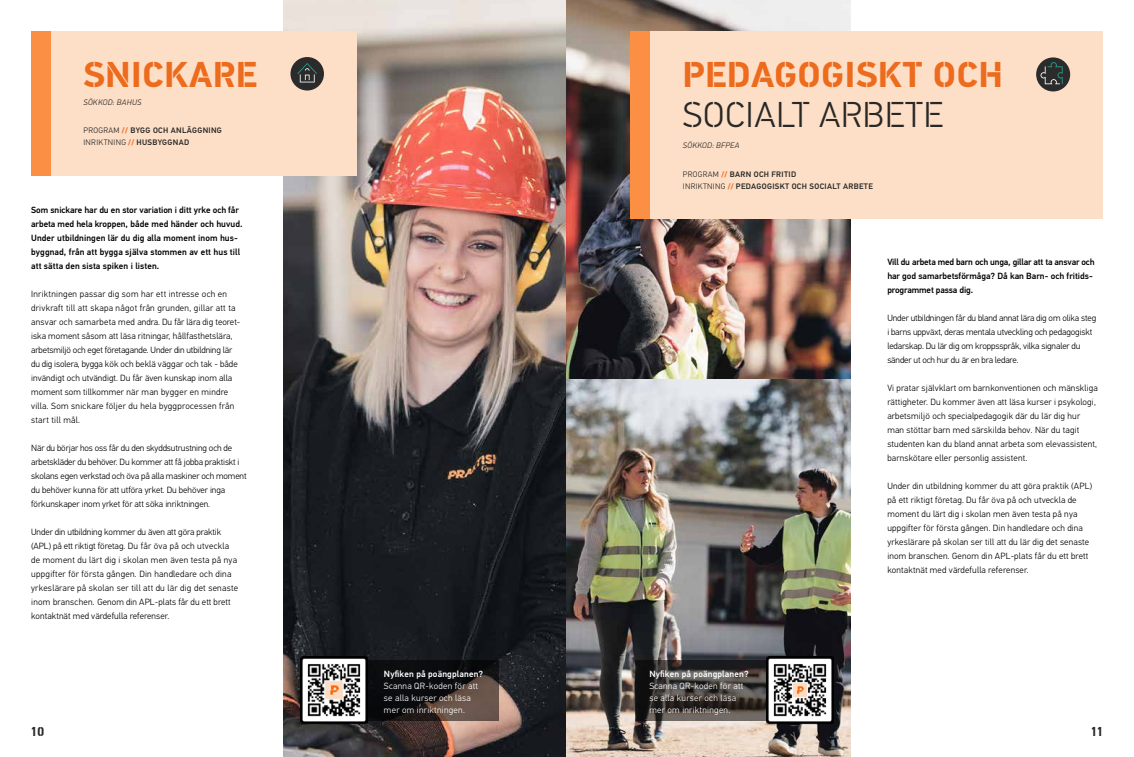
<style>
.page{position:relative;width:1134px;height:757px;background:#fff}
.page>*{position:absolute;margin:0;border:0;box-sizing:border-box;transform-origin:0 0}
.t1{font:700 36px "PFDIN Stencil";letter-spacing:.02em;color:#ed6b1c}
.t2{font:300 36px "PFDIN Stencil";letter-spacing:.02em;color:#282827}
.t3{font:700 13px "PFDIN Stencil";color:#282827}
.t4{font:300 9px/14px "PFDIN Text Pro";letter-spacing:.02em;color:#000}
.t5{font:300 9px/14px "PFDIN Text Pro";letter-spacing:-.01em;color:#000}
.t6{font:500 9px/14px "PFDIN Text Pro";color:#000}
.t7{font:300 9px/12px "PFDIN Text Pro";letter-spacing:.03em;color:#fff}
.t8{font:500 9px "PFDIN Text Pro";letter-spacing:.015em;color:#fff}
.t9{font:500 8px/12px "PFDIN Text Pro";letter-spacing:.04em;color:#282827}
.t10{font:italic 300 8px "PFDIN Text Pro";letter-spacing:.04em;color:#282827}
.s1{font-weight:300}
.s2{font-family:"PFDIN Stencil";font-weight:700;color:#ed6b1c}
</style>
<div class="page">
<img style="left:283px;top:0;width:567px;height:757px">
<svg style="left:367px;top:660px;width:132px;height:61px;background:#26201e"></svg>
<svg style="left:635px;top:660px;width:132px;height:61px;background:#3d3937"></svg>
<div style="left:51px;top:31px;width:306px;height:145px;background:#fddec6"></div>
<div style="left:31px;top:31px;width:20px;height:145px;background:#fb8f44"></div>
<div style="left:290px;top:57px;width:34px;height:34px;background:#2b2b2b;border-radius:50%"></div>
<svg style="left:297px;top:63px;width:20px;height:19px"></svg>
<img style="left:300px;top:657px;width:67px;height:69px">
<div style="left:650px;top:31px;width:453px;height:188px;background:#fddec6"></div>
<div style="left:631px;top:31px;width:19px;height:188px;background:#fb8f44"></div>
<div style="left:1036px;top:57px;width:34px;height:34px;background:#2b2b2b;border-radius:50%"></div>
<svg style="left:1040px;top:62px;width:23px;height:22px"></svg>
<img style="left:767px;top:657px;width:66px;height:69px">
<h1 class="t1" style="left:83px;top:53px;width:175px">SNICKARE</h1>
<p class="t9" style="left:84px;top:125px;width:140px"><span class="s1">PROGRAM</span> <span class="s2">//</span> BYGG OCH ANLÄGGNING<br><span class="s1">INRIKTNING</span> <span class="s2">//</span> HUSBYGGNAD</p>
<p class="t10" style="left:84px;top:97px;width:59px">SÖKKOD: BAHUS</p>
<p class="t6" style="left:31px;top:203px;width:213px">Som snickare har du en stor variation i ditt yrke och får arbeta med hela kroppen, både med händer och huvud.<br>Under utbildningen lär du dig alla moment inom hus&shy;byggnad, från att bygga själva stommen av ett hus till att sätta den sista spiken i listen.</p>
<p class="t4" style="left:31px;top:287px;width:210px">Inriktningen passar dig som har ett intresse och en drivkraft till att skapa något från grunden, gillar att ta ansvar och samarbeta med andra. Du får lära dig teoret&shy;iska moment såsom att läsa ritningar, hållfasthetslära, arbetsmiljö och eget företagande. Under din utbildning lär du dig isolera, bygga kök och beklä väggar och tak - både invändigt och utvändigt. Du får även kunskap inom alla moment som tillkommer när man bygger en mindre villa. Som snickare följer du hela byggprocessen från start till mål.</p>
<p class="t5" style="left:31px;top:441px;width:217px">När du börjar hos oss får du den skyddsutrustning och de arbetskläder du behöver. Du kommer att få jobba praktiskt i skolans egen verkstad och öva på alla maskiner och moment du behöver kunna för att utföra yrket. Du behöver inga förkunskaper inom yrket för att söka inriktningen.</p>
<p class="t4" style="left:31px;top:525px;width:208px">Under din utbildning kommer du även att göra praktik (APL) på ett riktigt företag. Du får öva på och utveckla de moment du lärt dig i skolan men även testa på nya uppgifter för första gången. Din handledare och dina yrkeslärare på skolan ser till att du lär dig det senaste inom branschen. Genom din APL-plats får du ett brett kontaktnät med värdefulla referenser.</p>
<h2 class="t3" style="left:31px;top:723px;width:15px">10</h2>
<p class="t8" style="left:384px;top:668px;width:101px">Nyfiken på poängplanen?</p>
<p class="t7" style="left:384px;top:679px;width:95px">Scanna QR-koden för att se alla kurser och läsa mer om inriktningen.</p>
<h1 class="t1" style="left:683px;top:53px;width:321px">PEDAGOGISKT OCH</h1>
<h1 class="t2" style="left:683px;top:95px;width:262px">SOCIALT ARBETE</h1>
<p class="t10" style="left:683px;top:141px;width:58px">SÖKKOD: BFPEA</p>
<p class="t9" style="left:683px;top:168px;width:191px"><span class="s1">PROGRAM</span> <span class="s2">//</span> BARN OCH FRITID<br><span class="s1">INRIKTNING</span> <span class="s2">//</span> PEDAGOGISKT OCH SOCIALT ARBETE</p>
<p class="t6" style="left:887px;top:255px;width:209px">Vill du arbeta med barn och unga, gillar att ta ansvar och har god samarbetsförmåga? Då kan Barn- och fritids&shy;programmet passa dig.</p>
<p class="t5" style="left:887px;top:311px;width:210px">Under utbildningen får du bland annat lära dig om olika steg i barns uppväxt, deras mentala utveckling och pedagogiskt ledarskap. Du lär dig om kroppsspråk, vilka signaler du sänder ut och hur du är en bra ledare.</p>
<p class="t4" style="left:887px;top:381px;width:212px">Vi pratar självklart om barnkonventionen och mänskliga rättigheter. Du kommer även att läsa kurser i psykologi, arbetsmiljö och specialpedagogik där du lär dig hur man stöttar barn med särskilda behov. När du tagit studenten kan du bland annat arbeta som elevassistent, barnskötare eller personlig assistent.</p>
<p class="t4" style="left:887px;top:479px;width:206px">Under din utbildning kommer du att göra praktik (APL) på ett riktigt företag. Du får öva på och utveckla de moment du lärt dig i skolan men även testa på nya uppgifter för första gången. Din handledare och dina yrkeslärare på skolan ser till att du lär dig det senaste inom branschen. Genom din APL-plats får du ett brett kontaktnät med värdefulla referenser.</p>
<p class="t8" style="left:649px;top:668px;width:101px">Nyfiken på poängplanen?</p>
<p class="t7" style="left:649px;top:679px;width:95px">Scanna QR-koden för att se alla kurser och läsa mer om inriktningen.</p>
<h2 class="t3" style="left:1091px;top:723px;width:13px">11</h2>
</div>
